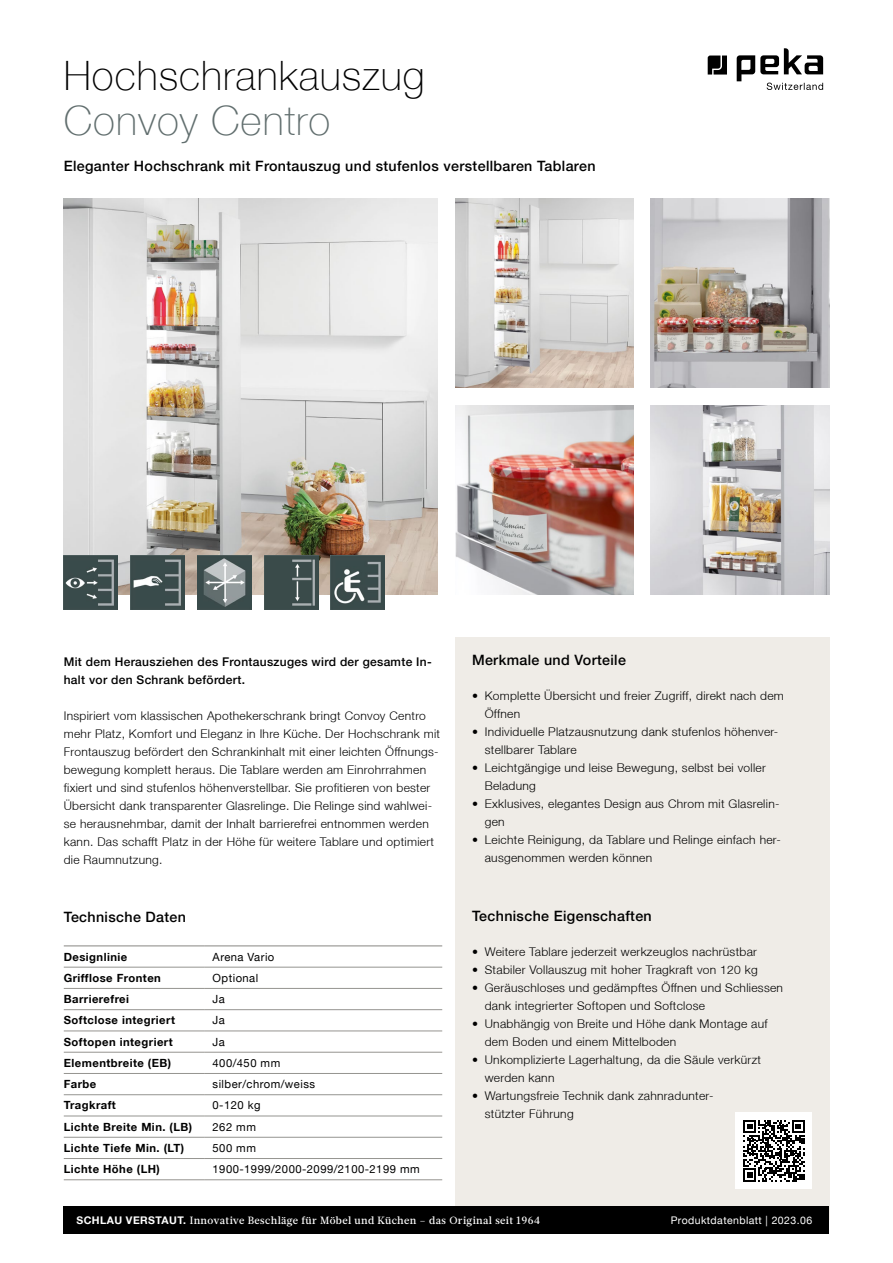
<style>
.page{position:relative;width:893px;height:1263px;background:#fff}
.page>*{position:absolute;margin:0;border:0;box-sizing:border-box;transform-origin:0 0}
.t1{font:100 40.5px "Helvetica Neue LT";letter-spacing:.025em;color:#000}
.t2{font:100 40.5px "Helvetica Neue LT";letter-spacing:.025em;color:#616e6e}
.t3{font:500 14.25px "Helvetica Neue LT";letter-spacing:.025em;color:#000}
.t4{font:300 12px/18px "Helvetica Neue LT";letter-spacing:.025em;color:#000}
.t5{font:500 12px/18px "Helvetica Neue LT";letter-spacing:.025em;color:#000}
.t6{font:700 11.25px "Helvetica Neue LT";letter-spacing:.04em;color:#000}
.t7{font:11.25px "Helvetica Neue LT";letter-spacing:.04em;color:#000}
.t8{font:500 10.5px "Glosa Text";letter-spacing:.04em;color:#fff}
.t9{font:10.5px "Helvetica Neue LT";letter-spacing:.04em;color:#fff}
.s1{font-family:"Helvetica Neue LT";font-weight:700}
</style>
<div class="page">
<div style="left:455px;top:638px;width:374px;height:582px;background:#efece7"></div>
<div style="left:64px;top:1206px;width:765px;height:28px;background:#000"></div>
<svg style="left:708px;top:56px;width:19px;height:19px"></svg>
<svg style="left:737px;top:48px;width:86px;height:42px"></svg>
<hr style="left:64px;top:967px;width:140px;height:1px;background:#959490">
<hr style="left:204px;top:967px;width:238px;height:1px;background:#959490">
<hr style="left:64px;top:988px;width:140px;height:1px;background:#959490">
<hr style="left:204px;top:988px;width:238px;height:1px;background:#959490">
<hr style="left:64px;top:1009px;width:140px;height:1px;background:#959490">
<hr style="left:204px;top:1009px;width:238px;height:1px;background:#959490">
<hr style="left:64px;top:1031px;width:140px;height:1px;background:#959490">
<hr style="left:204px;top:1031px;width:238px;height:1px;background:#959490">
<hr style="left:64px;top:1052px;width:140px;height:1px;background:#959490">
<hr style="left:204px;top:1052px;width:238px;height:1px;background:#959490">
<hr style="left:64px;top:1073px;width:140px;height:1px;background:#959490">
<hr style="left:204px;top:1073px;width:238px;height:1px;background:#959490">
<hr style="left:64px;top:1094px;width:140px;height:1px;background:#959490">
<hr style="left:204px;top:1094px;width:238px;height:1px;background:#959490">
<hr style="left:64px;top:1116px;width:140px;height:1px;background:#959490">
<hr style="left:204px;top:1116px;width:238px;height:1px;background:#959490">
<hr style="left:64px;top:1137px;width:140px;height:1px;background:#959490">
<hr style="left:204px;top:1137px;width:238px;height:1px;background:#959490">
<hr style="left:64px;top:1158px;width:140px;height:1px;background:#959490">
<hr style="left:204px;top:1158px;width:238px;height:1px;background:#959490">
<hr style="left:64px;top:1179px;width:140px;height:1px;background:#959490">
<hr style="left:204px;top:1179px;width:238px;height:1px;background:#959490">
<hr style="left:64px;top:945px;width:140px;height:1px;background:#959490">
<hr style="left:204px;top:945px;width:238px;height:1px;background:#959490">
<img style="left:64px;top:198px;width:374px;height:396px">
<img style="left:455px;top:198px;width:179px;height:189px">
<img style="left:651px;top:198px;width:178px;height:189px">
<img style="left:455px;top:405px;width:179px;height:189px">
<img style="left:651px;top:405px;width:178px;height:189px">
<img style="left:64px;top:556px;width:54px;height:54px">
<img style="left:131px;top:556px;width:54px;height:54px">
<img style="left:197px;top:556px;width:54px;height:54px">
<img style="left:264px;top:556px;width:54px;height:54px">
<img style="left:331px;top:556px;width:54px;height:54px">
<div style="left:736px;top:1112px;width:76px;height:77px;background:#fff"></div>
<svg style="left:743px;top:1120px;width:62px;height:61px"></svg>
<h1 class="t1" style="left:64px;top:52px;width:362px">Hochschrankauszug</h1>
<h1 class="t2" style="left:64px;top:97px;width:268px">Convoy Centro</h1>
<p class="t3" style="left:64px;top:158px;width:533px">Eleganter Hochschrank mit Frontauszug und stufenlos verstellbaren Tablaren</p>
<p class="t5" style="left:64px;top:652px;width:369px">Mit dem Herausziehen des Frontauszuges wird der gesamte In&shy;halt vor den Schrank befördert.</p>
<p class="t4" style="left:64px;top:706px;width:378px">Inspiriert vom klassischen Apothekerschrank bringt Convoy Centro mehr Platz, Komfort und Eleganz in Ihre Küche. Der Hochschrank mit Frontauszug befördert den Schrankinhalt mit einer leichten Öffnungs&shy;bewegung komplett heraus. Die Tablare werden am Einrohrrahmen fixiert und sind stufenlos höhenverstellbar. Sie profitieren von bester Übersicht dank transparenter Glasrelinge. Die Relinge sind wahlwei&shy;se herausnehmbar, damit der Inhalt barrierefrei entnommen werden kann. Das schafft Platz in der Höhe für weitere Tablare und optimiert die Raumnutzung.</p>
<p class="t3" style="left:64px;top:909px;width:124px">Technische Daten</p>
<p class="t6" style="left:64px;top:949px;width:65px">Designlinie</p>
<p class="t7" style="left:213px;top:950px;width:63px">Arena Vario</p>
<p class="t6" style="left:64px;top:971px;width:99px">Grifflose Fronten</p>
<p class="t7" style="left:213px;top:971px;width:47px">Optional</p>
<p class="t6" style="left:64px;top:992px;width:67px">Barrierefrei</p>
<p class="t7" style="left:213px;top:992px;width:14px">Ja</p>
<p class="t6" style="left:64px;top:1013px;width:113px">Softclose integriert</p>
<p class="t7" style="left:213px;top:1014px;width:14px">Ja</p>
<p class="t6" style="left:64px;top:1035px;width:110px">Softopen integriert</p>
<p class="t7" style="left:213px;top:1035px;width:14px">Ja</p>
<p class="t6" style="left:64px;top:1056px;width:109px">Elementbreite (EB)</p>
<p class="t7" style="left:213px;top:1056px;width:69px">400/450 mm</p>
<p class="t6" style="left:64px;top:1077px;width:34px">Farbe</p>
<p class="t7" style="left:213px;top:1077px;width:104px">silber/chrom/weiss</p>
<p class="t6" style="left:64px;top:1098px;width:54px">Tragkraft</p>
<p class="t7" style="left:213px;top:1099px;width:49px">0-120 kg</p>
<p class="t6" style="left:64px;top:1120px;width:130px">Lichte Breite Min. (LB)</p>
<p class="t7" style="left:213px;top:1120px;width:45px">262 mm</p>
<p class="t6" style="left:64px;top:1141px;width:122px">Lichte Tiefe Min. (LT)</p>
<p class="t7" style="left:213px;top:1141px;width:45px">500 mm</p>
<p class="t6" style="left:64px;top:1162px;width:98px">Lichte Höhe (LH)</p>
<p class="t7" style="left:213px;top:1162px;width:209px">1900-1999/2000-2099/2100-2199 mm</p>
<p class="t3" style="left:472px;top:651px;width:155px">Merkmale und Vorteile</p>
<p class="t4" style="left:485px;top:686px;width:301px;text-indent:-13px">• Komplette Übersicht und freier Zugriff, direkt nach dem<br>Öffnen</p>
<p class="t4" style="left:485px;top:722px;width:295px;text-indent:-13px">• Individuelle Platzausnutzung dank stufenlos höhenver&shy;stellbarer Tablare</p>
<p class="t4" style="left:485px;top:758px;width:283px;text-indent:-13px">• Leichtgängige und leise Bewegung, selbst bei voller<br>Beladung</p>
<p class="t4" style="left:485px;top:794px;width:296px;text-indent:-13px">• Exklusives, elegantes Design aus Chrom mit Glasrelin&shy;gen</p>
<p class="t4" style="left:485px;top:830px;width:298px;text-indent:-13px">• Leichte Reinigung, da Tablare und Relinge einfach her&shy;ausgenommen werden können</p>
<p class="t3" style="left:472px;top:907px;width:181px">Technische Eigenschaften</p>
<p class="t4" style="left:472px;top:942px;width:287px">• Weitere Tablare jederzeit werkzeuglos nachrüstbar</p>
<p class="t4" style="left:472px;top:960px;width:287px">• Stabiler Vollauszug mit hoher Tragkraft von 120 kg</p>
<p class="t4" style="left:485px;top:978px;width:300px;text-indent:-13px">• Geräuschloses und gedämpftes Öffnen und Schliessen dank integrierter Softopen und Softclose</p>
<p class="t4" style="left:485px;top:1014px;width:284px;text-indent:-13px">• Unabhängig von Breite und Höhe dank Montage auf dem Boden und einem Mittelboden</p>
<p class="t4" style="left:485px;top:1050px;width:278px;text-indent:-13px">• Unkomplizierte Lagerhaltung, da die Säule verkürzt werden kann</p>
<p class="t4" style="left:485px;top:1086px;width:230px;text-indent:-13px">• Wartungsfreie Technik dank zahnradunter&shy;stützter Führung</p>
<p class="t8" style="left:77px;top:1213px;width:465px"><span class="s1">SCHLAU VERSTAUT.</span> Innovative Beschläge für Möbel und Küchen – das Original seit 1964</p>
<p class="t9" style="left:671px;top:1214px;width:143px">Produktdatenblatt | 2023.06</p>
</div>
